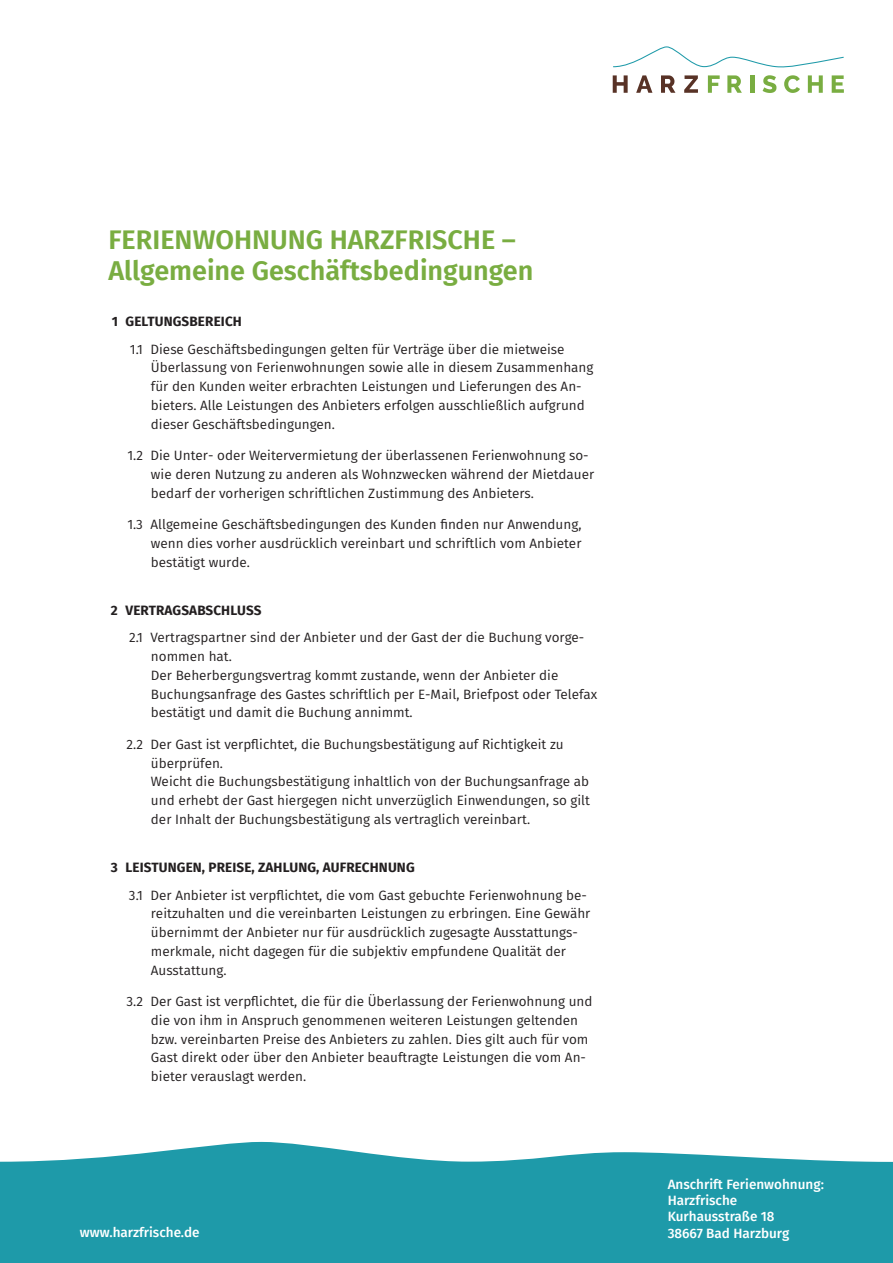
<style>
.page{position:relative;width:893px;height:1263px;background:#fff}
.page>*{position:absolute;margin:0;border:0;box-sizing:border-box;transform-origin:0 0}
.t1{font:600 27px/30.5px "Fira Sans";color:#79ad41}
.t2{font:13.5px/18.8px "Fira Sans";color:#231f20}
.t3{font:500 13.5px/16.2px "Fira Sans";color:#fff}
.t4{font:700 13.5px "Fira Sans";letter-spacing:.01em;color:#231f20}
</style>
<div class="page">
<svg style="left:0;top:1142px;width:893px;height:121px;background:#36a4b2"></svg>
<svg style="left:708px;top:75px;width:12px;height:18px"></svg>
<svg style="left:727px;top:75px;width:15px;height:18px"></svg>
<hr style="left:750px;top:75px;width:4px;height:18px;background:#79ad41">
<svg style="left:763px;top:75px;width:13px;height:18px"></svg>
<svg style="left:784px;top:75px;width:16px;height:18px"></svg>
<svg style="left:808px;top:75px;width:15px;height:18px"></svg>
<svg style="left:832px;top:75px;width:12px;height:18px"></svg>
<svg style="left:613px;top:75px;width:15px;height:18px"></svg>
<svg style="left:636px;top:75px;width:16px;height:18px"></svg>
<svg style="left:661px;top:75px;width:14px;height:18px"></svg>
<svg style="left:684px;top:75px;width:14px;height:18px"></svg>
<svg style="left:613px;top:46px;width:231px;height:22px"></svg>
<h1 class="t1" style="left:108px;top:223px;width:427px">FERIENWOHNUNG HARZFRISCHE –<br>Allgemeine Geschäftsbedingungen</h1>
<p class="t4" style="left:112px;top:310px;width:132px">1 GELTUNGSBEREICH</p>
<p class="t2" style="left:151px;top:339px;width:444px;text-indent:-21px">1.1 Diese Geschäftsbedingungen gelten für Verträge über die mietweise Überlassung von Ferienwohnungen sowie alle in diesem Zusammenhang für den Kunden weiter erbrachten Leistungen und Lieferungen des An&shy;bieters. Alle Leistungen des Anbieters erfolgen ausschließlich aufgrund dieser Geschäftsbedingungen.</p>
<p class="t2" style="left:151px;top:446px;width:445px;text-indent:-24px">1.2 Die Unter- oder Weitervermietung der überlassenen Ferienwohnung so&shy;wie deren Nutzung zu anderen als Wohnzwecken während der Mietdauer bedarf der vorherigen schriftlichen Zustimmung des Anbieters.</p>
<p class="t2" style="left:151px;top:515px;width:432px;text-align:justify;text-indent:-24px">1.3 Allgemeine Geschäftsbedingungen des Kunden finden nur Anwendung, wenn dies vorher ausdrücklich vereinbart und schriftlich vom Anbieter bestätigt wurde.</p>
<p class="t4" style="left:111px;top:599px;width:144px">2 VERTRAGSABSCHLUSS</p>
<p class="t2" style="left:151px;top:628px;width:448px;text-indent:-22px">2.1 Vertragspartner sind der Anbieter und der Gast der die Buchung vorge&shy;nommen hat.<br>Der Beherbergungsvertrag kommt zustande, wenn der Anbieter die Buchungsanfrage des Gastes schriftlich per E-Mail, Briefpost oder Telefax bestätigt und damit die Buchung annimmt.</p>
<p class="t2" style="left:151px;top:734px;width:441px;text-indent:-24px">2.2 Der Gast ist verpflichtet, die Buchungsbestätigung auf Richtigkeit zu überprüfen.<br>Weicht die Buchungsbestätigung inhaltlich von der Buchungsanfrage ab und erhebt der Gast hiergegen nicht unverzüglich Einwendungen, so gilt der Inhalt der Buchungsbestätigung als vertraglich vereinbart.</p>
<p class="t4" style="left:111px;top:856px;width:304px">3 LEISTUNGEN, PREISE, ZAHLUNG, AUFRECHNUNG</p>
<p class="t2" style="left:151px;top:885px;width:441px;text-indent:-22px">3.1 Der Anbieter ist verpflichtet, die vom Gast gebuchte Ferienwohnung be&shy;reitzuhalten und die vereinbarten Leistungen zu erbringen. Eine Gewähr übernimmt der Anbieter nur für ausdrücklich zugesagte Ausstattungs&shy;merkmale, nicht dagegen für die subjektiv empfundene Qualität der Ausstattung.</p>
<p class="t2" style="left:151px;top:992px;width:443px;text-indent:-24px">3.2 Der Gast ist verpflichtet, die für die Überlassung der Ferienwohnung und die von ihm in Anspruch genommenen weiteren Leistungen geltenden bzw. vereinbarten Preise des Anbieters zu zahlen. Dies gilt auch für vom Gast direkt oder über den Anbieter beauftragte Leistungen die vom An&shy;bieter verauslagt werden.</p>
<p class="t3" style="left:80px;top:1224px;width:121px">www.harzfrische.de</p>
<p class="t3" style="left:668px;top:1175px;width:158px">Anschrift Ferienwohnung:<br>Harzfrische<br>Kurhausstraße 18<br>38667 Bad Harzburg</p>
</div>
